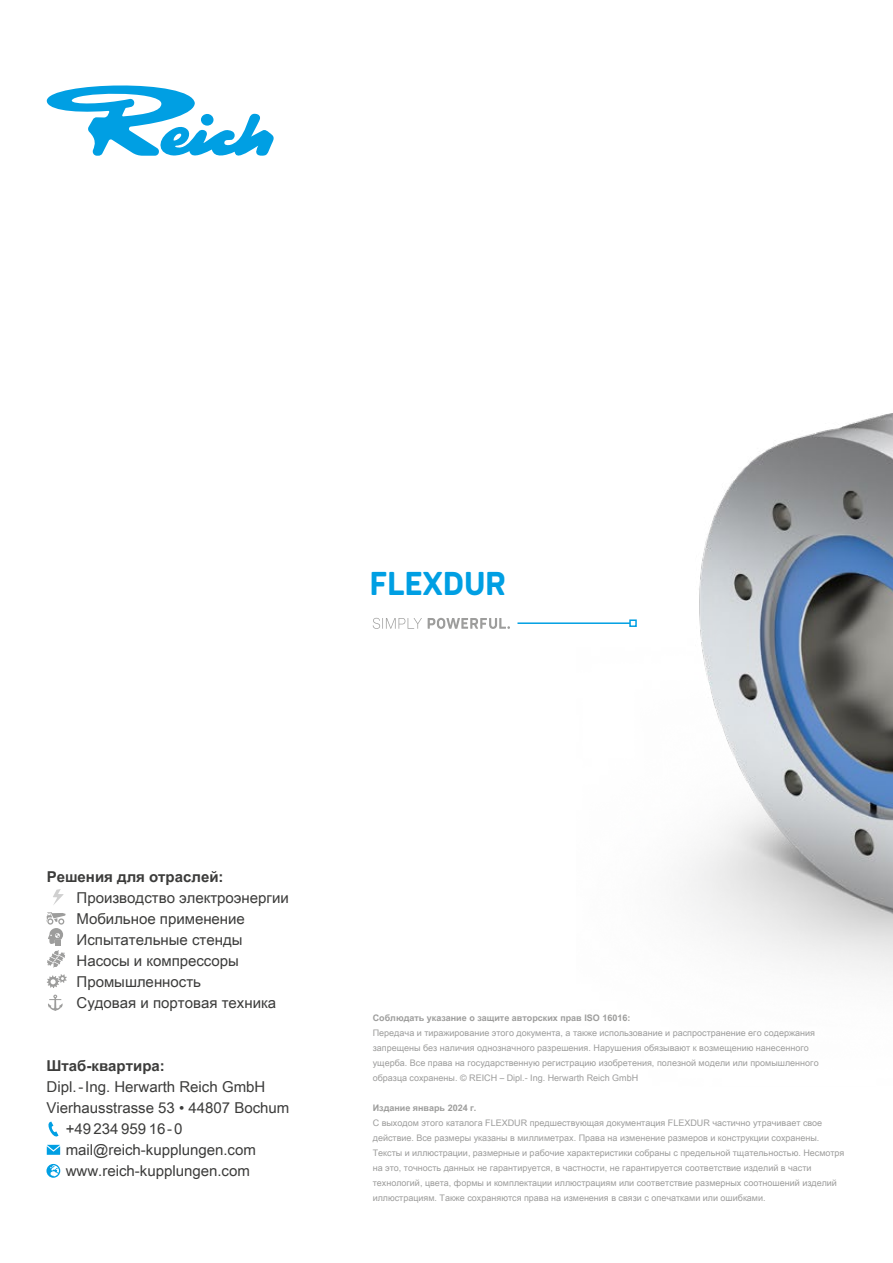
<style>
.page{position:relative;width:893px;height:1263px;background:#fff}
.page>*{position:absolute;margin:0;border:0;box-sizing:border-box;transform-origin:0 0}
.t1{font:700 33px "Weissenhof Grotesk";letter-spacing:.01em;color:#009fe3}
.t2{font:15px/21px "Arial Unicode MS";color:#3c3c3b}
.t3{font:700 15px "Arial Unicode MS";color:#3c3c3b}
.t4{font:9px/15px "Arial Unicode MS";color:#9d9d9c}
.t5{font:700 9px "Arial Unicode MS";color:#9d9d9c}
</style>
<div class="page">
<svg style="left:428px;top:618px;width:82px;height:11px"></svg>
<svg style="left:373px;top:618px;width:49px;height:11px"></svg>
<hr style="left:517px;top:622px;width:113px;height:2px;background:#009fe3">
<svg style="left:46px;top:85px;width:228px;height:71px"></svg>
<img style="left:576px;top:413px;width:317px;height:564px">
<svg style="left:47px;top:1145px;width:13px;height:10px"></svg>
<svg style="left:48px;top:1121px;width:10px;height:16px"></svg>
<svg style="left:46px;top:1164px;width:14px;height:14px"></svg>
<svg style="left:47px;top:974px;width:20px;height:14px"></svg>
<svg style="left:53px;top:889px;width:11px;height:16px"></svg>
<svg style="left:47px;top:912px;width:19px;height:56px"></svg>
<svg style="left:48px;top:994px;width:15px;height:17px"></svg>
<h1 class="t1" style="left:370px;top:562px;width:137px">FLEXDUR</h1>
<h2 class="t3" style="left:47px;top:866px;width:178px">Решения для отраслей:</h2>
<h2 class="t2" style="left:77px;top:887px;width:214px">Производство электроэнергии<br>Мобильное применение<br>Испытательные стенды<br>Насосы и компрессоры<br>Промышленность<br>Судовая и портовая техника</h2>
<h2 class="t3" style="left:47px;top:1055px;width:120px">Штаб-квартира:</h2>
<h2 class="t2" style="left:47px;top:1076px;width:220px">Dipl.-Ing. Herwarth Reich GmbH</h2>
<h2 class="t2" style="left:47px;top:1097px;width:244px">Vierhausstrasse 53 • 44807 Bochum</h2>
<h2 class="t2" style="left:66px;top:1118px;width:118px">+49 234 959 16-0</h2>
<h2 class="t2" style="left:66px;top:1139px;width:192px">mail@reich-kupplungen.com</h2>
<h2 class="t2" style="left:66px;top:1160px;width:186px">www.reich-kupplungen.com</h2>
<p class="t5" style="left:373px;top:1011px;width:259px">Соблюдать указание о защите авторских прав ISO 16016:</p>
<p class="t4" style="left:373px;top:1025px;width:447px">Передача и тиражирование этого документа, а также использование и распространение его содержания запрещены без наличия однозначного разрешения. Нарушения обязывают к возмещению нанесенного ущерба. Все права на государственную регистрацию изобретения, полезной модели или промышленного образца сохранены. © REICH – Dipl.- Ing. Herwarth Reich GmbH</p>
<p class="t5" style="left:373px;top:1101px;width:105px">Издание январь 2024 г.</p>
<p class="t4" style="left:373px;top:1115px;width:473px">С выходом этого каталога FLEXDUR предшествующая документация FLEXDUR частично утрачивает свое действие. Все размеры указаны в миллиметрах. Права на изменение размеров и конструкции сохранены.<br>Тексты и иллюстрации, размерные и рабочие характеристики собраны с предельной тщательностью. Несмотря на это, точность данных не гарантируется, в частности, не гарантируется соответствие изделий в части технологий, цвета, формы и комплектации иллюстрациям или соответствие размерных соотношений изделий иллюстрациям. Также сохраняются права на изменения в связи с опечатками или ошибками.</p>
</div>
